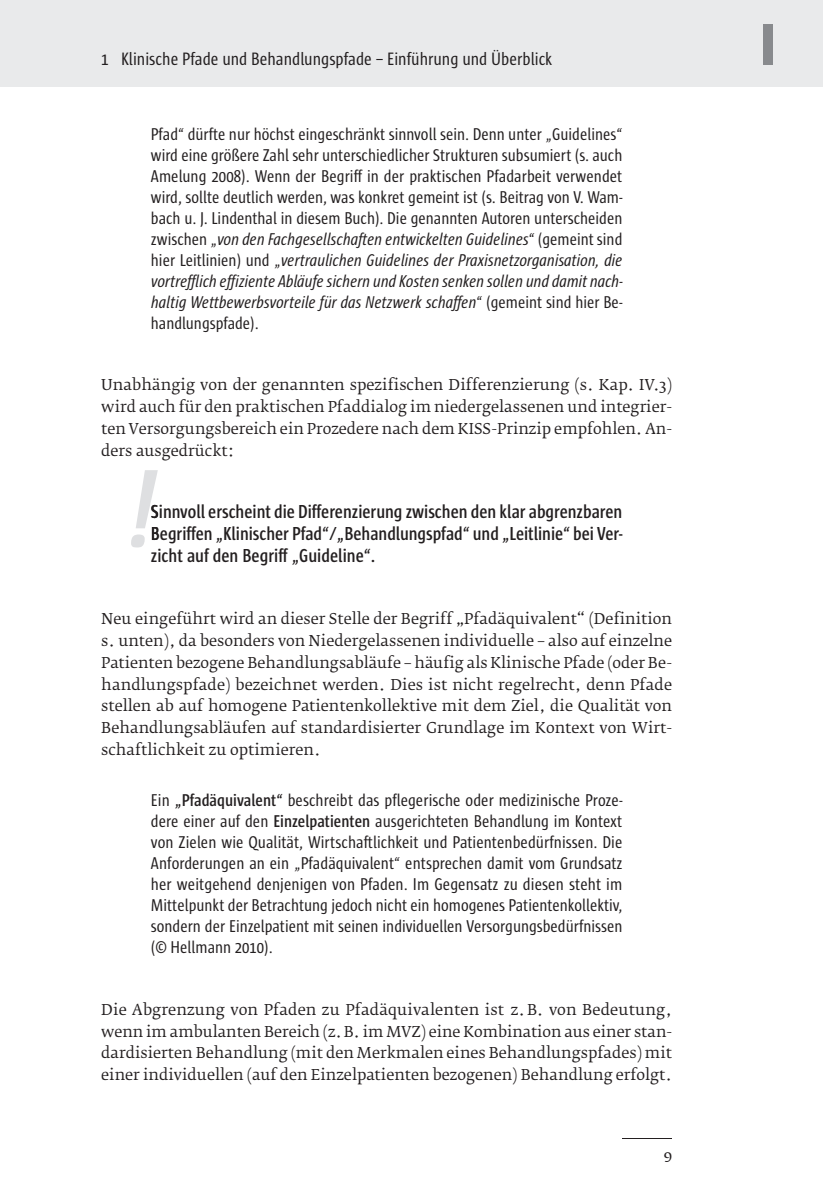
<style>
.page{position:relative;width:823px;height:1195px;background:#fff}
.page>*{position:absolute;margin:0;border:0;box-sizing:border-box;transform-origin:0 0}
.t1{font:italic 600 113.75px "Sun Cd";color:#dedfe1}
.t2{font:800 59.5px "Sun Cd";color:#888a8d}
.t3{font:600 19.25px/22.2px "Sun Cd";color:#231f20;text-align:justify}
.t4{font:18.38px "Sun Cd";color:#231f20}
.t5{font:17.5px/21px "Sun Cd";color:#231f20;text-align:justify}
.t6{font:15.75px "Fedra Serif B Pro";color:#231f20}
.t7{font:14.88px/21.9px "Fedra Serif B Pro";color:#231f20;text-align:justify}
.s1{font-style:italic}
.s2{font-weight:600}
</style>
<div class="page">
<hr style="left:0;top:0;width:2px;height:86px;background:#e9eaeb">
<hr style="left:622px;top:1138px;width:50px;height:1px;background:#231f20">
<div style="left:2px;top:0;width:821px;height:86px;background:#e9eaeb"></div>
<p class="t4" style="left:101px;top:52px;width:452px">1 Klinische Pfade und Behandlungspfade – Einführung und Überblick</p>
<p class="t5" style="left:151px;top:124px;width:473px">Pfad“ dürfte nur höchst eingeschränkt sinnvoll sein. Denn unter „Guidelines“ wird eine größere Zahl sehr unterschiedlicher Strukturen subsumiert (s. auch Amelung 2008). Wenn der Begriff in der praktischen Pfadarbeit verwendet wird, sollte deutlich werden, was konkret gemeint ist (s. Beitrag von V. Wam&shy;bach u. J. Lindenthal in diesem Buch). Die genannten Autoren unterscheiden zwischen „<span class="s1">von den Fachgesellschaften entwickelten Guidelines</span>“ (gemeint sind hier Leitlinien) und „<span class="s1">vertraulichen Guidelines der Praxisnetzorganisation, die vortrefflich effiziente Abläufe sichern und Kosten senken sollen und damit nach&shy;haltig Wettbewerbsvorteile für das Netzwerk schaffen</span>“ (gemeint sind hier Be&shy;handlungspfade).</p>
<p class="t7" style="left:101px;top:375px;width:572px">Unabhängig von der genannten spezifischen Differenzierung (s. Kap. IV.3) wird auch für den praktischen Pfaddialog im niedergelassenen und integrier&shy;ten Versorgungsbereich ein Prozedere nach dem KISS-Prinzip empfohlen. An&shy;ders ausgedrückt:</p>
<h1 class="t1" style="left:121px;top:465px;width:35px">!</h1>
<p class="t3" style="left:151px;top:501px;width:473px">Sinnvoll erscheint die Differenzierung zwischen den klar abgrenzbaren Begriffen „Klinischer Pfad“/„Behandlungspfad“ und „Leitlinie“ bei Ver&shy;zicht auf den Begriff „Guideline“.</p>
<p class="t7" style="left:101px;top:609px;width:572px">Neu eingeführt wird an dieser Stelle der Begriff „Pfadäquivalent “ (Definition s. unten), da besonders von Niedergelassenen individuelle – also auf einzelne Patienten bezogene Behandlungsabläufe – häufig als Klinische Pfade (oder Be&shy;handlungspfade) bezeichnet werden. Dies ist nicht regelrecht, denn Pfade stellen ab auf homogene Patientenkollektive mit dem Ziel, die Qualität von Behandlungsabläufen auf standardisierter Grundlage im Kontext von Wirt&shy;schaftlichkeit zu optimieren.</p>
<p class="t5" style="left:151px;top:791px;width:473px">Ein <span class="s2">„Pfadäquivalent“</span> beschreibt das pflegerische oder medizinische Proze&shy;dere einer auf den <span class="s2">Einzelpatienten</span> ausgerichteten Behandlung im Kontext von Zielen wie Qualität, Wirtschaftlichkeit und Patientenbedürfnissen. Die Anforderungen an ein „Pfadäquivalent“ entsprechen damit vom Grundsatz her weitgehend denjenigen von Pfaden. Im Gegensatz zu diesen steht im Mittelpunkt der Betrachtung jedoch nicht ein homogenes Patientenkollektiv, sondern der Einzelpatient mit seinen individuellen Versorgungsbedürfnissen (© Hellmann 2010).</p>
<p class="t7" style="left:101px;top:999px;width:572px">Die Abgrenzung von Pfaden zu Pfadäquivalenten ist z. B. von Bedeutung, wenn im ambulanten Bereich (z. B. im MVZ) eine Kombination aus einer stan&shy;dardisierten Behandlung (mit den Merkmalen eines Behandlungspfades) mit einer individuellen (auf den Einzelpatienten bezogenen) Behandlung erfolgt.</p>
<p class="t6" style="left:663px;top:1147px;width:10px">9</p>
<h2 class="t2" style="left:760px;top:24px;width:17px">I</h2>
</div>
